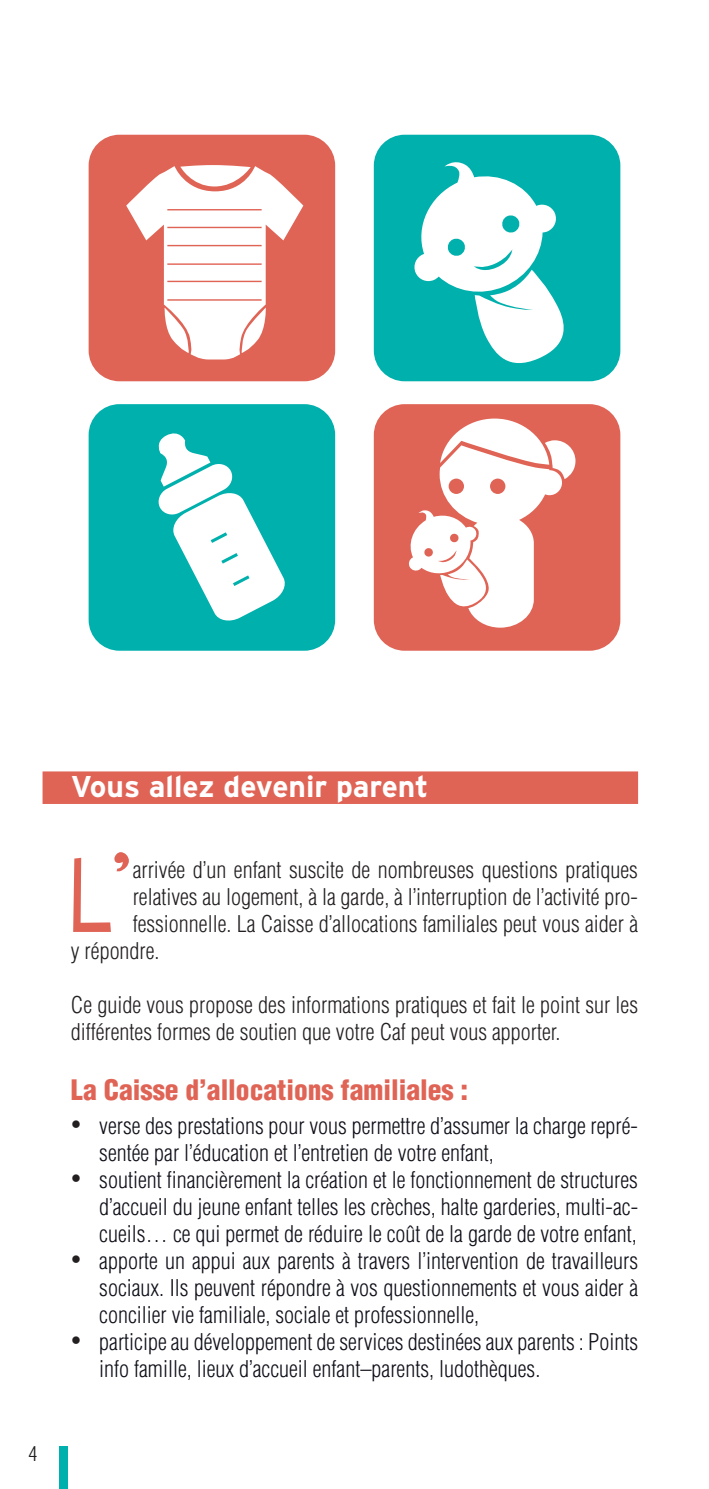
<style>
.page{position:relative;width:709px;height:1489px;background:#fff}
.page>*{position:absolute;margin:0;border:0;box-sizing:border-box;transform-origin:0 0}
.t1{font:88px "Sybil Green";color:#e06456}
.t2{font:700 30px "Interstate";color:#fff}
.t3{font:900 condensed 27.5px "Helvetica LT Std";color:#e06456}
.t4{font:300 condensed 22.5px/27px "Helvetica LT Std";color:#0e0f18}
.t5{font:300 condensed 22.5px/27px "Helvetica LT Std";color:#231f20}
.t6{font:300 condensed 20px "Helvetica LT Std";color:#231f20}
.s1{font-family:"Times New Roman";font-weight:400;font-stretch:normal;font-size:30px;color:#231f20}
</style>
<div class="page">
<div style="left:59px;top:1446px;width:9px;height:42px;background:#00b0ad"></div>
<div style="left:43px;top:771px;width:595px;height:33px;background:#e06456"></div>
<div style="left:89px;top:135px;width:246px;height:246px;background:#e06456;border-radius:31px"></div>
<svg style="left:126px;top:165px;width:177px;height:194px"></svg>
<div style="left:374px;top:404px;width:246px;height:246px;background:#e06456;border-radius:31px"></div>
<svg style="left:409px;top:418px;width:166px;height:209px"></svg>
<div style="left:89px;top:404px;width:246px;height:246px;background:#00b0ad;border-radius:31px"></div>
<svg style="left:158px;top:433px;width:127px;height:188px"></svg>
<div style="left:374px;top:135px;width:246px;height:246px;background:#00b0ad;border-radius:31px"></div>
<svg style="left:414px;top:162px;width:150px;height:201px"></svg>
<p class="t6" style="left:28px;top:1440px;width:10px">4</p>
<h2 class="t2" style="left:71px;top:768px;width:359px">Vous allez devenir parent</h2>
<h1 class="t1" style="left:71px;top:850px;width:63px">L’</h1>
<p class="t5" style="left:133px;top:856px;width:507px">arrivée d’un enfant suscite de nombreuses questions pratiques</p>
<p class="t5" style="left:133px;top:883px;width:507px">relatives au logement, à la garde, à l’interruption de l’activité pro-</p>
<p class="t5" style="left:133px;top:910px;width:507px">fessionnelle. La Caisse d’allocations familiales peut vous aider à</p>
<p class="t5" style="left:71px;top:937px;width:90px">y répondre.</p>
<p class="t5" style="left:71px;top:991px;width:569px">Ce guide vous propose des informations pratiques et fait le point sur les différentes formes de soutien que votre Caf peut vous apporter.</p>
<p class="t3" style="left:71px;top:1072px;width:399px">La Caisse d’allocations familiales :</p>
<p class="t4" style="left:99px;top:1112px;width:540px;text-indent:-28px"><span class="s1">•</span> verse des prestations pour vous permettre d’assumer la charge repré&shy;sentée par l’éducation et l’entretien de votre enfant,</p>
<p class="t4" style="left:99px;top:1166px;width:540px;text-align:justify;text-indent:-28px"><span class="s1">•</span> soutient financièrement la création et le fonctionnement de structures d’accueil du jeune enfant telles les crèches, halte garderies, multi-ac&shy;cueils… ce qui permet de réduire le coût de la garde de votre enfant,</p>
<p class="t4" style="left:99px;top:1247px;width:540px;text-align:justify;text-indent:-28px"><span class="s1">•</span> apporte un appui aux parents à travers l’intervention de travailleurs sociaux. Ils peuvent répondre à vos questionnements et vous aider à concilier vie familiale, sociale et professionnelle,</p>
<p class="t4" style="left:99px;top:1328px;width:540px;text-indent:-28px"><span class="s1">•</span> participe au développement de services destinées aux parents : Points info famille, lieux d’accueil enfant–parents, ludothèques.</p>
</div>
